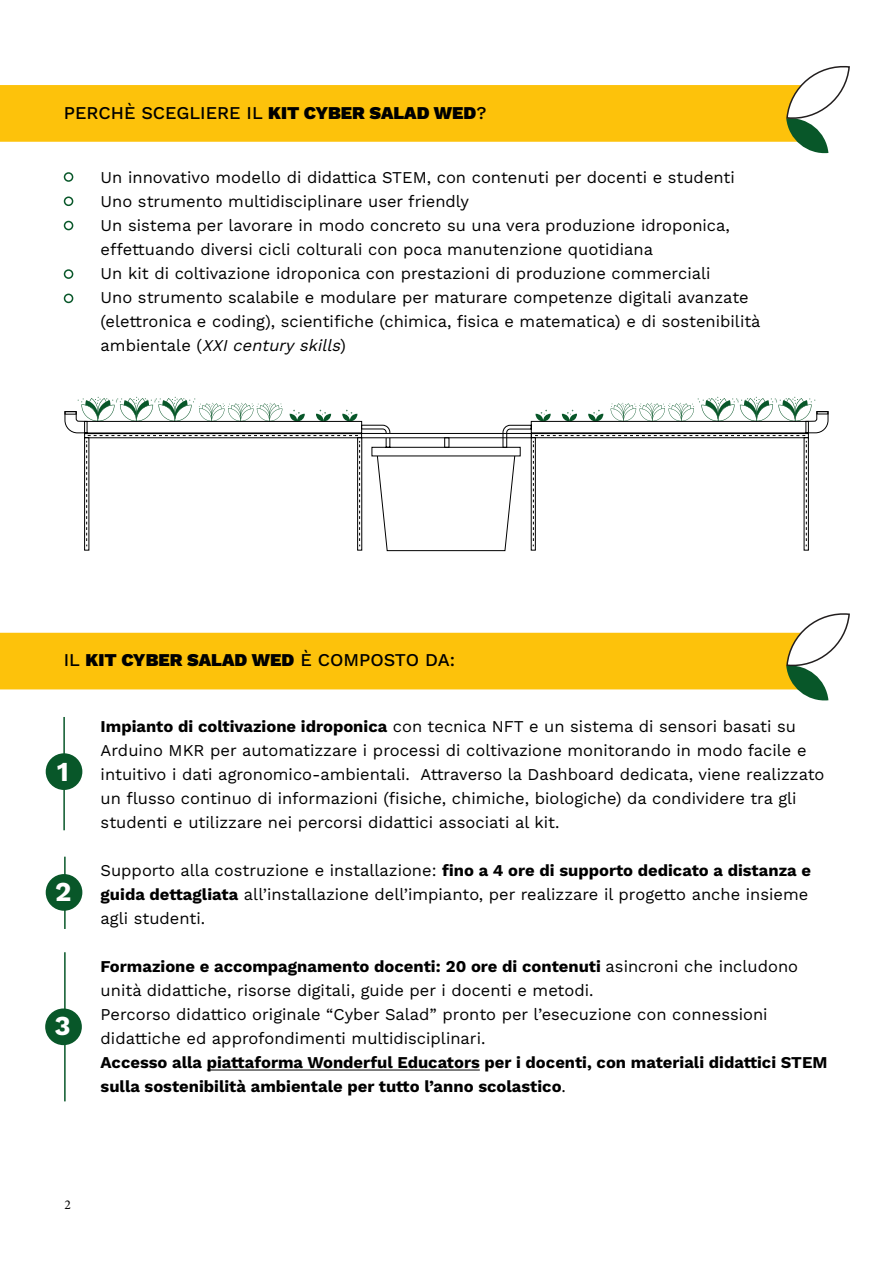
<style>
.page{position:relative;width:893px;height:1263px;background:#fff}
.page>*{position:absolute;margin:0;border:0;box-sizing:border-box;transform-origin:0 0}
.t1{font:700 27.45px "Work Sans";color:#fff}
.t2{font:500 18px "Work Sans";color:#000}
.t3{font:900 18px "Work Sans";color:#000}
.t4{font:16.5px/24px "Work Sans";color:#000}
.t5{font:700 16.5px/24px "Work Sans";color:#000}
.t6{font:13.5px "Minion Pro";color:#000}
.s1{font-weight:900}
.s2{font-style:italic}
.s3{font-weight:500}
.s4{font-weight:700}
.s5{font-weight:400}
</style>
<div class="page">
<hr style="left:63px;top:717px;width:2px;height:113px;background:#085729">
<hr style="left:64px;top:857px;width:2px;height:72px;background:#085729">
<hr style="left:64px;top:952px;width:2px;height:149px;background:#085729">
<div style="left:0;top:633px;width:785px;height:56px;background:#fdc20b"></div>
<div style="left:0;top:85px;width:785px;height:57px;background:#fdc20b"></div>
<svg style="left:785px;top:66px;width:65px;height:88px"></svg>
<svg style="left:785px;top:613px;width:65px;height:88px"></svg>
<svg style="left:64px;top:397px;width:765px;height:154px"></svg>
<hr style="left:207px;top:1069px;width:273px;height:1px;background:#000">
<div style="left:64px;top:172px;width:9px;height:10px;border:2px solid #085729;border-radius:50%"></div>
<div style="left:64px;top:196px;width:9px;height:10px;border:2px solid #085729;border-radius:50%"></div>
<div style="left:64px;top:221px;width:9px;height:9px;border:2px solid #085729;border-radius:50%"></div>
<div style="left:64px;top:269px;width:9px;height:10px;border:2px solid #085729;border-radius:50%"></div>
<div style="left:64px;top:294px;width:9px;height:9px;border:2px solid #085729;border-radius:50%"></div>
<div style="left:46px;top:753px;width:36px;height:37px;background:#085729;border-radius:50%"></div>
<div style="left:46px;top:874px;width:36px;height:37px;background:#085729;border-radius:50%"></div>
<div style="left:45px;top:1008px;width:37px;height:37px;background:#085729;border-radius:50%"></div>
<p class="t2" style="left:64px;top:102px;width:424px">PERCHÈ SCEGLIERE IL <span class="s1">KIT CYBER SALAD WED</span>?</p>
<p class="t4" style="left:101px;top:165px;width:661px">Un innovativo modello di didattica STEM, con contenuti per docenti e studenti Uno strumento multidisciplinare user friendly<br>Un sistema per lavorare in modo concreto su una vera produzione idroponica, effettuando diversi cicli colturali con poca manutenzione quotidiana<br>Un kit di coltivazione idroponica con prestazioni di produzione commerciali<br>Uno strumento scalabile e modulare per maturare competenze digitali avanzate (elettronica e coding), scientifiche (chimica, fisica e matematica) e di sostenibilità a m b i e n t a le (<span class="s2">XXIcenturyskills</span>)</p>
<p class="t3" style="left:64px;top:650px;width:393px"><span class="s3">IL</span> KIT CYBER SALAD WED <span class="s3">È COMPOSTO DA:</span></p>
<h1 class="t1" style="left:57px;top:755px;width:14px">1</h1>
<h1 class="t1" style="left:55px;top:875px;width:18px">2</h1>
<h1 class="t1" style="left:55px;top:1010px;width:18px">3</h1>
<p class="t4" style="left:101px;top:714px;width:725px"><span class="s4">Impianto di coltivazione idroponica</span> con tecnica NFT e un sistema di sensori basati su Arduino MKR per automatizzare i processi di coltivazione monitorando in modo facile e intuitivo i dati agronomico-ambientali. Attraverso la Dashboard dedicata, viene realizzato un flusso continuo di informazioni (fisiche, chimiche, biologiche) da condividere tra gli studenti e utilizzare nei percorsi didattici associati al kit.</p>
<p class="t4" style="left:101px;top:858px;width:712px">Supporto alla costruzione e installazione: <span class="s4">fino a 4 ore di supporto dedicato a distanza e guida dettagliata</span> all’installazione dell’impianto, per realizzare il progetto anche insieme agli studenti.</p>
<p class="t4" style="left:101px;top:954px;width:699px"><span class="s4">Formazione e accompagnamento docenti: 20 ore di contenuti</span> asincroni che includono unità didattiche, risorse digitali, guide per i docenti e metodi.<br>Percorso didattico originale “Cyber Salad” pronto per l’esecuzione con connessioni didattiche ed approfondimenti multidisciplinari.</p>
<p class="t5" style="left:101px;top:1052px;width:728px">Accesso alla piattaforma Wonderful Educators per i docenti, con materiali didattici STEM sulla sostenibilità ambientale per tutto l’anno scolastico<span class="s5">.</span></p>
<p class="t6" style="left:65px;top:1196px;width:8px">2</p>
</div>
